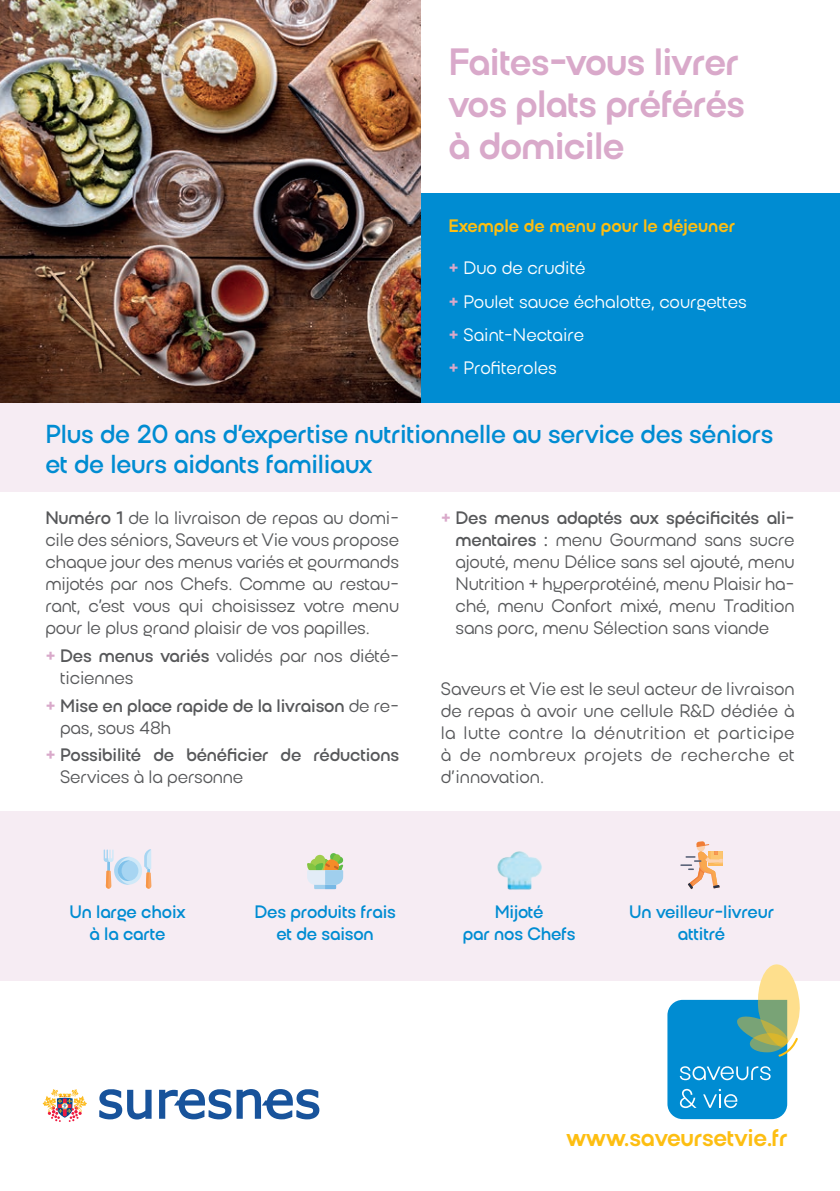
<style>
.page{position:relative;width:840px;height:1191px;background:#fff}
.page>*{position:absolute;margin:0;border:0;box-sizing:border-box;transform-origin:0 0}
.t1{font:700 38px/42px "Kurye";letter-spacing:-.02em;color:#d9a9ca}
.t2{font:600 26px/30px "Kurye";letter-spacing:-.01em;color:#008cd2}
.t3{font:700 24px "Kurye";letter-spacing:-.01em;color:#fdbe12}
.t4{font:18px/22px "Kurye";letter-spacing:-.01em;color:#57585a;text-align:justify}
.t5{font:600 18px/22px "Kurye";letter-spacing:-.01em;color:#57585a}
.t6{font:600 18px/22px "Kurye";letter-spacing:-.01em;color:#008cd2;text-align:center}
.t7{font:18px "Kurye";color:#fff}
.t8{font:700 18px "Kurye";color:#fdbe12}
.s1{font-weight:700;color:#d9a9ca}
.s2{font-weight:600}
.s3{font-weight:400}
</style>
<div class="page">
<div style="left:0;top:390px;width:839px;height:102px;background:#f6ecf3"></div>
<div style="left:420px;top:193px;width:419px;height:210px;background:#008cd2"></div>
<img style="left:0;top:0;width:420px;height:403px">
<div style="left:0;top:811px;width:839px;height:169px;background:#f6ecf3"></div>
<svg style="left:680px;top:841px;width:42px;height:48px"></svg>
<svg style="left:104px;top:849px;width:47px;height:39px"></svg>
<svg style="left:307px;top:853px;width:36px;height:36px"></svg>
<img style="left:497px;top:851px;width:45px;height:39px">
<svg style="left:667px;top:964px;width:133px;height:155px"></svg>
<svg style="left:99px;top:1089px;width:52px;height:30px"></svg>
<svg style="left:159px;top:1089px;width:160px;height:30px"></svg>
<svg style="left:43px;top:1089px;width:44px;height:33px"></svg>
<p class="t1" style="left:448px;top:41px;width:298px">Faites-vous livrer vos plats préférés à domicile</p>
<p class="t8" style="left:448px;top:215px;width:288px">Exemple de menu pour le déjeuner</p>
<p class="t7" style="left:448px;top:257px;width:139px"><span class="s1">+</span> Duo de crudité</p>
<p class="t7" style="left:448px;top:291px;width:300px"><span class="s1">+</span> Poulet sauce échalotte, courgettes</p>
<p class="t7" style="left:448px;top:324px;width:137px"><span class="s1">+</span> Saint-Nectaire</p>
<p class="t7" style="left:448px;top:357px;width:110px"><span class="s1">+</span> Profiteroles</p>
<p class="t2" style="left:45px;top:419px;width:729px">Plus de 20 ans d’expertise nutritionnelle au service des séniors et de leurs aidants familiaux</p>
<p class="t4" style="left:45px;top:507px;width:355px"><span class="s2">Numéro 1</span> de la livraison de repas au domi&shy;cile des séniors, Saveurs et Vie vous propose chaque jour des menus variés et gourmands mijotés par nos Chefs. Comme au restau&shy;rant, c’est vous qui choisissez votre menu pour le plus grand plaisir de vos papilles.</p>
<p class="t4" style="left:60px;top:645px;width:340px;text-indent:-15px"><span class="s1">+</span> <span class="s2">Des menus variés</span> validés par nos diété&shy;ticiennes</p>
<p class="t5" style="left:60px;top:694px;width:340px;text-indent:-15px"><span class="s1">+</span> Mise en place rapide de la livraison <span class="s3">de re&shy;pas, sous 48h</span></p>
<p class="t5" style="left:60px;top:744px;width:340px;text-indent:-15px"><span class="s1">+</span> Possibilité de bénéficier de réductions<br><span class="s3">Services à la personne</span></p>
<p class="t4" style="left:455px;top:507px;width:340px;text-indent:-15px"><span class="s1">+</span> <span class="s2">Des menus adaptés aux spécificités ali&shy;mentaires :</span> menu Gourmand sans sucre ajouté, menu Délice sans sel ajouté, menu Nutrition + hyperprotéiné, menu Plaisir ha&shy;ché, menu Confort mixé, menu Tradition sans porc, menu Sélection sans viande</p>
<p class="t4" style="left:440px;top:678px;width:355px">Saveurs et Vie est le seul acteur de livraison de repas à avoir une cellule R&amp;D dédiée à la lutte contre la dénutrition et participe à de nombreux projets de recherche et d’innovation.</p>
<p class="t6" style="left:69px;top:900px;width:118px">Un large choix à la carte</p>
<p class="t6" style="left:254px;top:900px;width:143px">Des produits frais et de saison</p>
<p class="t6" style="left:462px;top:900px;width:114px">Mijoté<br>par nos Chefs</p>
<p class="t6" style="left:628px;top:900px;width:146px">Un veilleur-livreur attitré</p>
<p class="t3" style="left:566px;top:1123px;width:222px">www.saveursetvie.fr</p>
</div>
